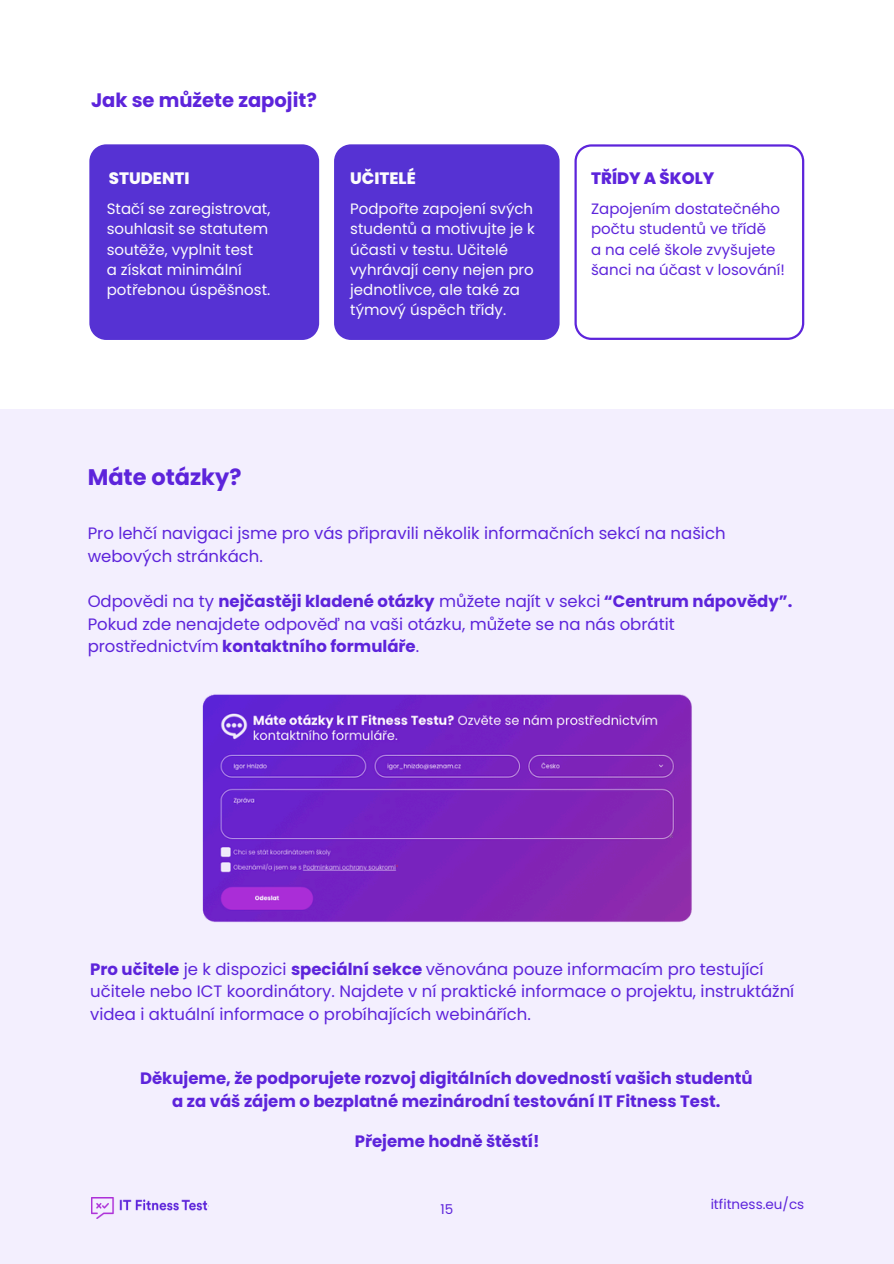
<style>
.page{position:relative;width:894px;height:1264px;background:#fff}
.page>*{position:absolute;margin:0;border:0;box-sizing:border-box;transform-origin:0 0}
.t1{font:700 22.5px "Poppins";color:#5d24db}
.t2{font:700 19.5px "Poppins";color:#5d24db}
.t3{font:16.5px/22.5px "Poppins";color:#5d24db}
.t4{font:700 16.5px/22.5px "Poppins";color:#5d24db;text-align:center}
.t5{font:800 16.5px "Poppins";color:#fcfcfc}
.t6{font:800 16.5px "Poppins";color:#5d24db}
.t7{font:15px/20.2px "Poppins";color:#fcfcfc}
.t8{font:15px/20.2px "Poppins";color:#5d24db}
.t9{font:13.5px "Poppins";color:#5d24db}
.s1{font-weight:700}
</style>
<div class="page">
<div style="left:0;top:409px;width:893px;height:854px;background:#f3effe"></div>
<div style="left:89px;top:144px;width:230px;height:196px;background:#5632d3"></div>
<div style="left:334px;top:144px;width:225px;height:196px;background:#5632d3"></div>
<svg style="left:574px;top:144px;width:230px;height:196px"></svg>
<img style="left:202px;top:694px;width:490px;height:229px">
<img style="left:91px;top:1197px;width:117px;height:20px">
<h5 class="t2" style="left:91px;top:86px;width:227px">Jak se můžete zapojit?</h5>
<h5 class="t5" style="left:350px;top:167px;width:67px">UČITELÉ</h5>
<h3 class="t6" style="left:591px;top:167px;width:125px">TŘÍDY A ŠKOLY</h3>
<h2 class="t5" style="left:109px;top:167px;width:82px">STUDENTI</h2>
<h3 class="t7" style="left:107px;top:199px;width:165px">Stačí se zaregistrovat, souhlasit se statutem soutěže, vyplnit test<br>a získat minimální potřebnou úspěšnost.</h3>
<h5 class="t7" style="left:350px;top:199px;width:186px">Podpořte zapojení svých studentů a motivujte je k účasti v testu. Učitelé vyhrávají ceny nejen pro jednotlivce, ale také za týmový úspěch třídy.</h5>
<h3 class="t8" style="left:591px;top:199px;width:195px">Zapojením dostatečného počtu studentů ve třídě<br>a na celé škole zvyšujete šanci na účast v losování!</h3>
<p class="t1" style="left:88px;top:461px;width:155px">Máte otázky?</p>
<h1 class="t3" style="left:88px;top:522px;width:639px">Pro lehčí navigaci jsme pro vás připravili několik informačních sekcí na našich webových stránkách.</h1>
<h5 class="t3" style="left:88px;top:590px;width:706px">Odpovědi na ty <span class="s1">nejčastěji kladené otázky</span> můžete najít v sekci <span class="s1">“Centrum nápovědy”.<br></span>Pokud zde nenajdete odpověď na vaši otázku, můžete se na nás obrátit prostřednictvím <span class="s1">kontaktního formuláře</span>.</h5>
<h5 class="t3" style="left:90px;top:957px;width:705px"><span class="s1">Pro učitele</span> je k dispozici <span class="s1">speciální sekce</span> věnována pouze informacím pro testující učitele nebo ICT koordinátory. Najdete v ní praktické informace o projektu, instruktážní videa i aktuální informace o probíhajících webinářích.</h5>
<h4 class="t4" style="left:140px;top:1067px;width:614px">Děkujeme, že podporujete rozvoj digitálních dovedností vašich studentů a za váš zájem o bezplatné mezinárodní testování IT Fitness Test.</h4>
<p class="t4" style="left:354px;top:1130px;width:186px">Přejeme hodně štěstí!</p>
<h4 class="t9" style="left:440px;top:1200px;width:14px">15</h4>
<h5 class="t9" style="left:710px;top:1194px;width:95px">itfitness.eu/cs</h5>
</div>
